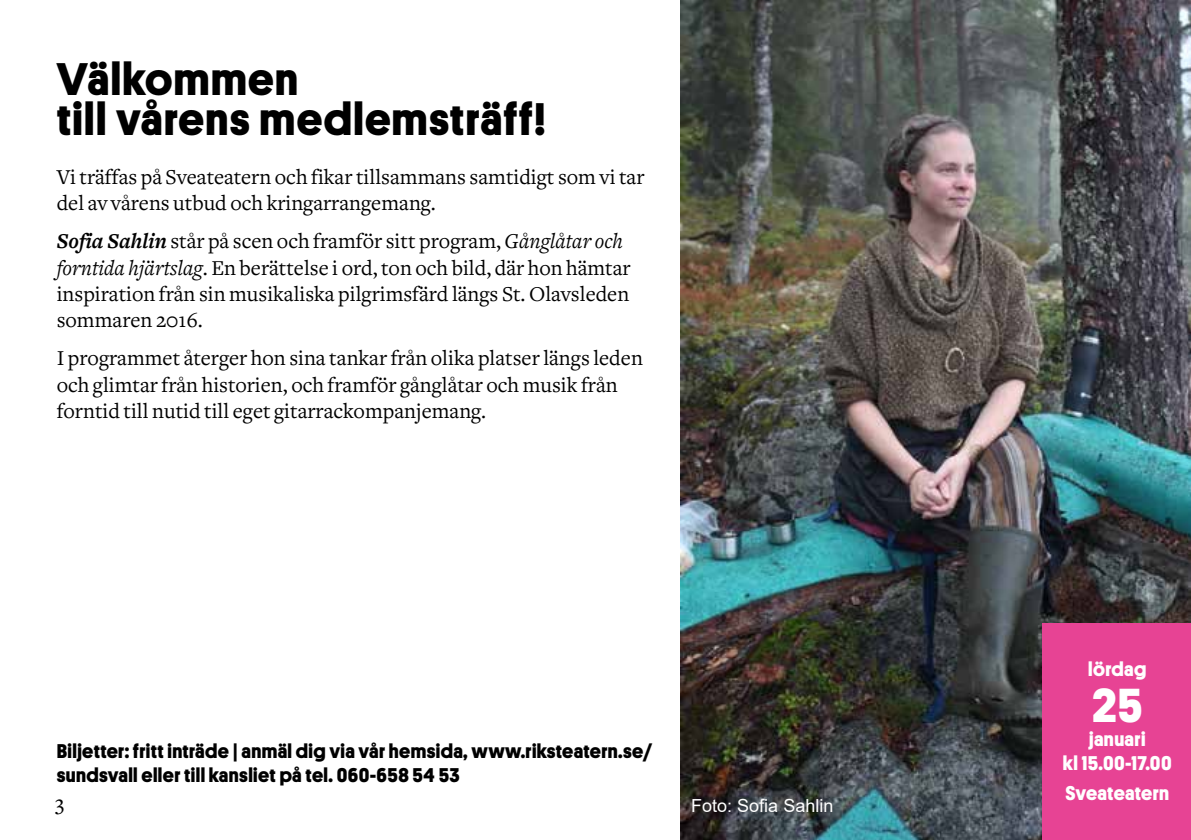
<style>
.page{position:relative;width:1191px;height:840px;background:#fff}
.page>*{position:absolute;margin:0;border:0;box-sizing:border-box;transform-origin:0 0}
.t1{font:700 48px "Stage Sans";color:#fff}
.t2{font:700 46px/40px "Stage Sans";letter-spacing:.03em;color:#000}
.t3{font:22px/26.4px "Curtain Serif";color:#000}
.t4{font:700 20px/24px "Stage Sans";letter-spacing:.02em;color:#000}
.t5{font:700 20px/24px "Stage Sans";letter-spacing:.02em;color:#fff;text-align:center}
.t6{font:18px "Arial";color:#fff}
.s1{font-weight:700;font-style:italic}
.s2{font-style:italic}
</style>
<div class="page">
<img style="left:680px;top:0;width:511px;height:839px">
<div style="left:1042px;top:623px;width:149px;height:216px;background:#e74394"></div>
<h2 class="t2" style="left:57px;top:56px;width:490px">Välkommen<br>till vårens medlemsträff!</h2>
<p class="t3" style="left:57px;top:164px;width:589px">Vi träffas på Sveateatern och fikar tillsammans samtidigt som vi tar del av vårens utbud och kringarrangemang.</p>
<p class="t3" style="left:57px;top:228px;width:575px"><span class="s1">Sofia Sahlin</span> står på scen och framför sitt program, <span class="s2">Gånglåtar och forntida hjärtslag</span>. En berättelse i ord, ton och bild, där hon hämtar inspiration från sin musikaliska pilgrimsfärd längs St. Olavsleden sommaren 2016.</p>
<p class="t3" style="left:57px;top:345px;width:588px">I programmet återger hon sina tankar från olika platser längs leden och glimtar från historien, och framför gånglåtar och musik från forntid till nutid till eget gitarrackompanjemang.</p>
<p class="t4" style="left:57px;top:737px;width:597px">Biljetter: fritt inträde | anmäl dig via vår hemsida, www.riksteatern.se/ sundsvall eller till kansliet på tel. 060-658 54 53</p>
<p class="t3" style="left:55px;top:790px;width:11px">3</p>
<p class="t6" style="left:691px;top:792px;width:144px">Foto: Sofia Sahlin</p>
<p class="t5" style="left:1088px;top:655px;width:60px">lördag</p>
<h1 class="t1" style="left:1092px;top:670px;width:52px">25</h1>
<p class="t5" style="left:1062px;top:725px;width:110px">januari<br>kl 15.00-17.00</p>
<p class="t5" style="left:1065px;top:779px;width:105px">Sveateatern</p>
</div>
